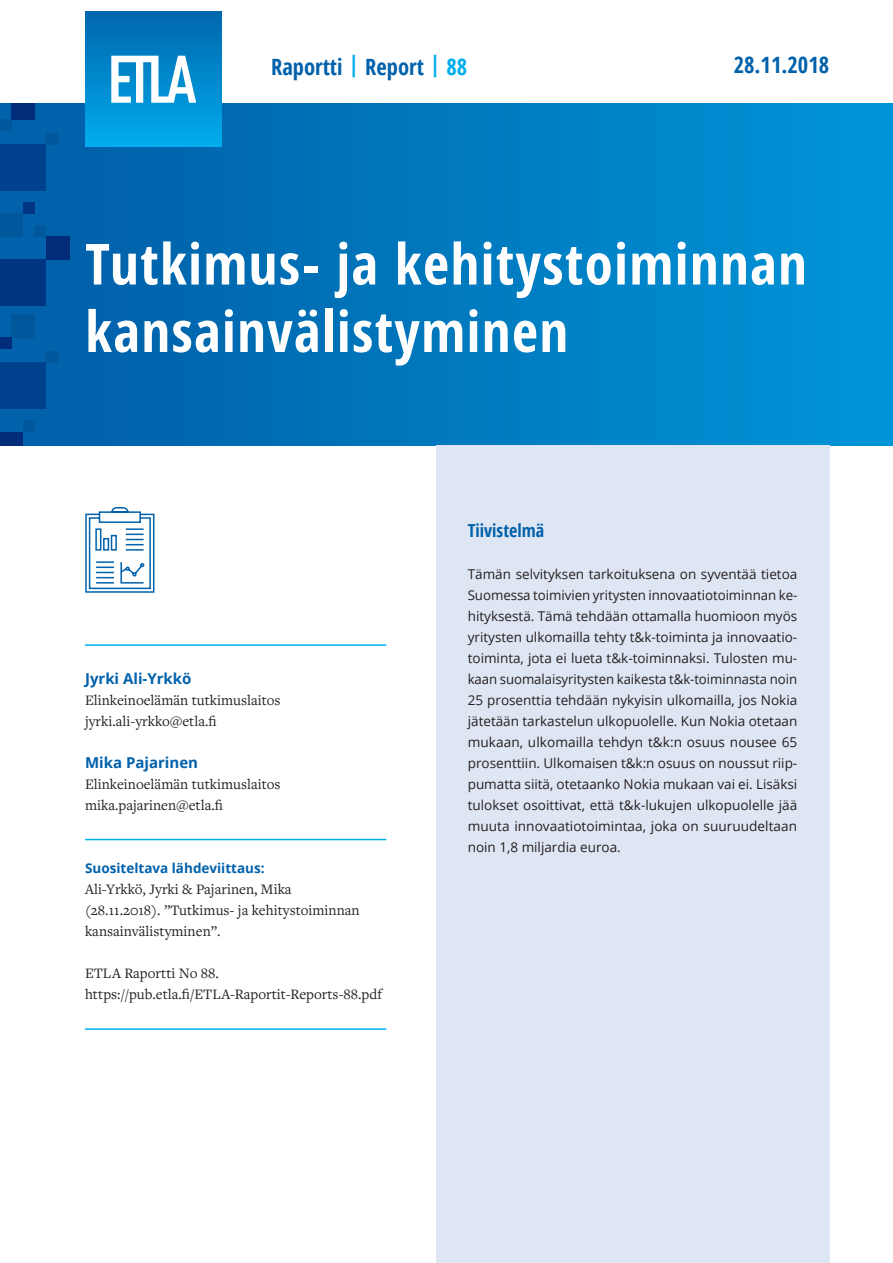
<style>
.page{position:relative;width:893px;height:1263px;background:#fff}
.page>*{position:absolute;margin:0;border:0;box-sizing:border-box;transform-origin:0 0}
.t1{font:700 condensed 56.7px/67.5px "Open Sans";letter-spacing:.025em;color:#fff}
.t2{font:700 condensed 22.5px "Open Sans";color:#0161aa}
.t3{font:700 condensed 18px "Open Sans";color:#0161aa}
.t4{font:15px/21px "Freight Text Pro";color:#231f20}
.t5{font:700 15px "Open Sans";color:#0161aa}
.t6{font:13.5px/21px "Open Sans";color:#231f20;text-align:justify}
.t7{font:700 13.5px "Open Sans";color:#0161aa}
.s1{color:#00aeef}
</style>
<div class="page">
<div style="left:0;top:104px;width:893px;height:342px;background:linear-gradient(to right,#015da5,#0095d8)"></div>
<div style="left:0;top:260px;width:46px;height:46px;background:#003583"></div>
<div style="left:0;top:144px;width:46px;height:46px;background:#00418e"></div>
<div style="left:0;top:362px;width:46px;height:46px;background:#00418e"></div>
<div style="left:46px;top:237px;width:23px;height:23px;background:#002c79"></div>
<div style="left:0;top:214px;width:23px;height:23px;background:#00579b"></div>
<div style="left:0;top:432px;width:23px;height:14px;background:#002c79"></div>
<div style="left:12px;top:104px;width:23px;height:16px;background:#002c79"></div>
<div style="left:35px;top:225px;width:11px;height:12px;background:#00579b"></div>
<div style="left:46px;top:133px;width:12px;height:11px;background:#00579b"></div>
<div style="left:46px;top:351px;width:12px;height:11px;background:#00579b"></div>
<div style="left:0;top:120px;width:12px;height:11px;background:#00579b"></div>
<div style="left:0;top:338px;width:12px;height:11px;background:#002c79"></div>
<div style="left:23px;top:202px;width:12px;height:12px;background:#003583"></div>
<div style="left:23px;top:420px;width:12px;height:12px;background:#00579b"></div>
<div style="left:12px;top:315px;width:23px;height:23px;background:#00579b"></div>
<div style="left:436px;top:446px;width:393px;height:817px;background:#dfe6f3"></div>
<svg style="left:85px;top:507px;width:70px;height:86px"></svg>
<div style="left:85px;top:12px;width:136px;height:135px;background:linear-gradient(to bottom,#0066ae,#00aced)"></div>
<svg style="left:111px;top:56px;width:85px;height:47px"></svg>
<hr style="left:85px;top:1028px;width:301px;height:2px;background:#00aeef">
<hr style="left:85px;top:839px;width:301px;height:1px;background:#00aeef">
<hr style="left:85px;top:644px;width:301px;height:2px;background:#00aeef">
<h2 class="t2" style="left:271px;top:51px;width:198px">Raportti <span class="s1">|</span> Report <span class="s1">| 88</span></h2>
<h2 class="t2" style="left:734px;top:49px;width:97px">28.11.2018</h2>
<h1 class="t1" style="left:85px;top:229px;width:723px">Tutkimus- ja kehitystoiminnan kansainvälistyminen</h1>
<p class="t5" style="left:85px;top:668px;width:108px">Jyrki Ali-Yrkkö</p>
<p class="t4" style="left:85px;top:689px;width:197px">Elinkeinoelämän tutkimuslaitos jyrki.ali-yrkko@etla.fi</p>
<p class="t5" style="left:85px;top:752px;width:115px">Mika Pajarinen</p>
<p class="t4" style="left:85px;top:773px;width:197px">Elinkeinoelämän tutkimuslaitos mika.pajarinen@etla.fi</p>
<p class="t7" style="left:85px;top:859px;width:181px">Suositeltava lähdeviittaus:</p>
<p class="t4" style="left:85px;top:878px;width:276px">Ali-Yrkkö, Jyrki &amp; Pajarinen, Mika (28.11.2018). ”Tutkimus- ja kehitystoiminnan kansainvälistyminen”.</p>
<p class="t4" style="left:85px;top:962px;width:298px">ETLA Raportti No 88. https://pub.etla.fi/ETLA-Raportit-Reports-88.pdf</p>
<h3 class="t3" style="left:468px;top:518px;width:78px">Tiivistelmä</h3>
<p class="t6" style="left:468px;top:563px;width:331px">Tämän selvityksen tarkoituksena on syventää tietoa Suomessa toimivien yritysten innovaatiotoiminnan ke&shy;hityksestä. Tämä tehdään ottamalla huomioon myös yritysten ulkomailla tehty t&amp;k-toiminta ja innovaatio&shy;toiminta, jota ei lueta t&amp;k-toiminnaksi. Tulosten mu&shy;kaan suomalaisyritysten kaikesta t&amp;k-toiminnasta noin 25 prosenttia tehdään nykyisin ulkomailla, jos Nokia jätetään tarkastelun ulkopuolelle. Kun Nokia otetaan mukaan, ulkomailla tehdyn t&amp;k:n osuus nousee 65 prosenttiin. Ulkomaisen t&amp;k:n osuus on noussut riip&shy;pumatta siitä, otetaanko Nokia mukaan vai ei. Lisäksi tulokset osoittivat, että t&amp;k-lukujen ulkopuolelle jää muuta innovaatiotoimintaa, joka on suuruudeltaan noin 1,8 miljardia euroa.</p>
</div>
